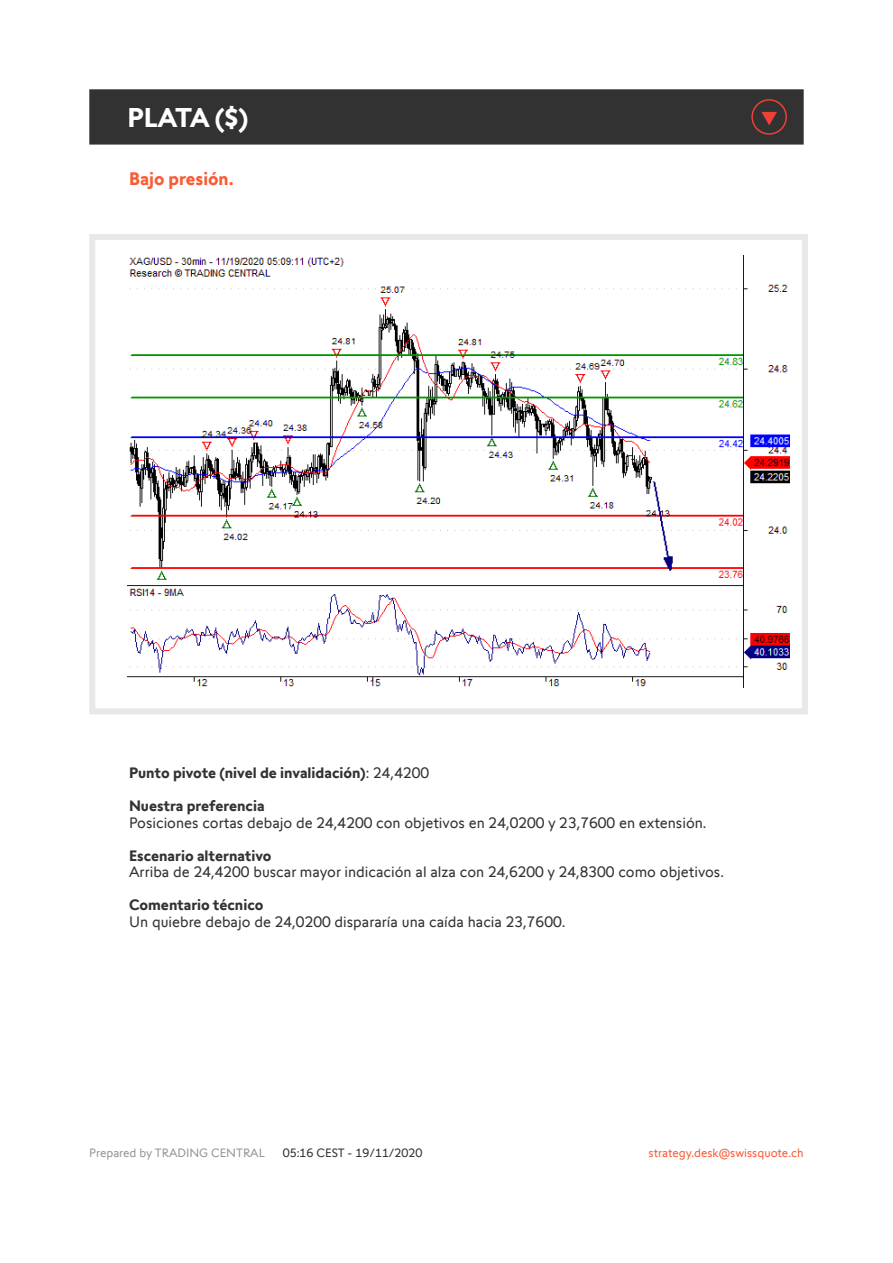
<style>
.page{position:relative;width:893px;height:1263px;background:#fff}
.page>*{position:absolute;margin:0;border:0;box-sizing:border-box;transform-origin:0 0}
.t1{font:700 27px "Swissquote CT";letter-spacing:-.04em;color:#fff}
.t2{font:700 18px "Swissquote CT";color:#fa5b35}
.t3{font:15px "Swissquote CT";color:#323232}
.t4{font:700 15px "Swissquote CT";color:#323232}
.t5{font:12px "Swissquote CT";color:#fa5b35}
.t6{font:12px "Swissquote CT";color:#939598}
.t7{font:12px "Swissquote CT";color:#323232}
.s1{font-weight:400}
</style>
<div class="page">
<div style="left:89px;top:234px;width:719px;height:480px;border:6px solid #e9e8e7"></div>
<div style="left:89px;top:89px;width:715px;height:56px;background:#323232;border:2px solid #323232"></div>
<img style="left:128px;top:255px;width:661px;height:432px">
<svg style="left:751px;top:99px;width:36px;height:36px"></svg>
<h1 class="t1" style="left:128px;top:101px;width:122px">PLATA ($)</h1>
<p class="t2" style="left:129px;top:168px;width:106px">Bajo presión.</p>
<p class="t4" style="left:129px;top:764px;width:302px">Punto pivote (nivel de invalidación)<span class="s1">: 24,4200</span></p>
<p class="t4" style="left:129px;top:797px;width:137px">Nuestra preferencia</p>
<p class="t3" style="left:129px;top:814px;width:579px">Posiciones cortas debajo de 24,4200 con objetivos en 24,0200 y 23,7600 en extensión.</p>
<p class="t4" style="left:129px;top:846px;width:144px">Escenario alternativo</p>
<p class="t3" style="left:129px;top:863px;width:596px">Arriba de 24,4200 buscar mayor indicación al alza con 24,6200 y 24,8300 como objetivos.</p>
<p class="t4" style="left:129px;top:896px;width:136px">Comentario técnico</p>
<p class="t3" style="left:129px;top:913px;width:438px">Un quiebre debajo de 24,0200 dispararía una caída hacia 23,7600.</p>
<p class="t6" style="left:89px;top:1145px;width:177px">Prepared by TRADING CENTRAL</p>
<p class="t7" style="left:283px;top:1145px;width:141px">05:16 CEST - 19/11/2020</p>
<p class="t5" style="left:649px;top:1145px;width:157px">strategy.desk@swissquote.ch</p>
</div>
